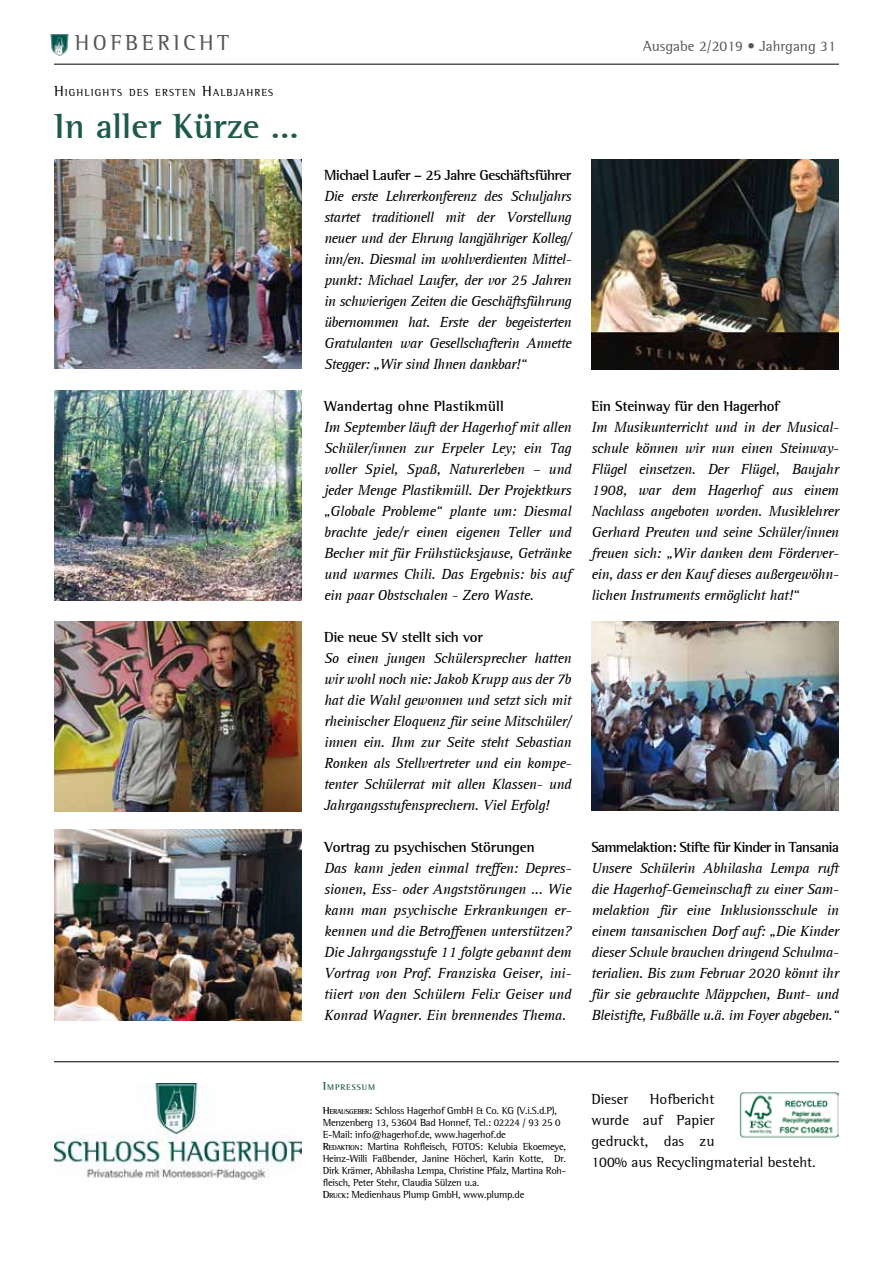
<style>
.page{position:relative;width:893px;height:1263px;background:#fff}
.page>*{position:absolute;margin:0;border:0;box-sizing:border-box;transform-origin:0 0}
.t1{font:700 36px "AT Rotis Semi Serif";color:#1e5a4a}
.t2{font:22.35px "AT Rotis Semi Serif";letter-spacing:.16em;color:#575756}
.t3{font:italic 15px/21px "AT Rotis Serif";letter-spacing:-.03em;color:#000;text-align:justify}
.t4{font:700 15px "AT Rotis Semi Serif";letter-spacing:-.025em;color:#000}
.t5{font:15px/21px "AT Rotis Semi Serif";color:#000}
.t6{font:700 15px "AT Rotis Semi Serif";letter-spacing:-.05em;color:#000}
.t7{font:15px "AT Rotis Semi Serif";color:#575756}
.t8{font:700 15px "AT Rotis Semi Serif";color:#000}
.t9{font:10.5px/12px "AT Rotis Semi Serif";letter-spacing:-.025em;color:#000}
.t10{font:10.5px "AT Rotis Semi Serif";letter-spacing:.105em;color:#000}
.t11{font:700 8.4px "AT Rotis Semi Serif";letter-spacing:.105em;color:#1e5a4a}
.s1{font-size:15px}
.s2{font-size:12px}
.s3{font-weight:700}
.s4{font-weight:700;font-size:7.35px}
</style>
<div class="page">
<hr style="left:54px;top:64px;width:785px;height:1px;background:#000">
<hr style="left:54px;top:1061px;width:785px;height:1px;background:#000">
<img style="left:51px;top:35px;width:17px;height:20px">
<img style="left:54px;top:1083px;width:247px;height:101px">
<img style="left:54px;top:390px;width:247px;height:210px">
<img style="left:591px;top:159px;width:248px;height:210px">
<img style="left:54px;top:159px;width:247px;height:210px">
<img style="left:54px;top:621px;width:247px;height:190px">
<img style="left:54px;top:830px;width:247px;height:190px">
<img style="left:740px;top:1092px;width:98px;height:45px">
<img style="left:591px;top:621px;width:248px;height:189px">
<h2 class="t2" style="left:75px;top:30px;width:156px">HOFBERICHT</h2>
<p class="t7" style="left:643px;top:38px;width:194px">Ausgabe 2/2019 • Jahrgang 31</p>
<p class="t10" style="left:54px;top:86px;width:221px"><span class="s1">H</span>IGHLIGHTS DES ERSTEN <span class="s1">H</span>ALBJAHRES</p>
<h1 class="t1" style="left:54px;top:104px;width:246px">In aller Kürze ...</h1>
<p class="t4" style="left:324px;top:166px;width:249px">Michael Laufer – 25 Jahre Geschäftsführer</p>
<p class="t3" style="left:324px;top:186px;width:249px">Die erste Lehrerkonferenz des Schuljahrs startet traditionell mit der Vorstellung neuer und der Ehrung langjähriger Kolleg/ inn/en. Diesmal im wohlverdienten Mittel&shy;punkt: Michael Laufer, der vor 25 Jahren in schwierigen Zeiten die Geschäftsführung übernommen hat. Erste der begeisterten Gratulanten war Gesellschafterin Annette Stegger: „Wir sind Ihnen dankbar!“</p>
<p class="t8" style="left:324px;top:397px;width:181px">Wandertag ohne Plastikmüll</p>
<p class="t3" style="left:324px;top:417px;width:249px">Im September läuft der Hagerhof mit allen Schüler/innen zur Erpeler Ley; ein Tag voller Spiel, Spaß, Naturerleben – und jeder Menge Plastikmüll. Der Projektkurs „Globale Probleme“ plante um: Diesmal brachte jede/r einen eigenen Teller und Becher mit für Frühstücksjause, Getränke und warmes Chili. Das Ergebnis: bis auf ein paar Obstschalen - Zero Waste.</p>
<p class="t4" style="left:324px;top:628px;width:160px">Die neue SV stellt sich vor</p>
<p class="t3" style="left:324px;top:648px;width:249px">So einen jungen Schülersprecher hatten wir wohl noch nie: Jakob Krupp aus der 7b hat die Wahl gewonnen und setzt sich mit rheinischer Eloquenz für seine Mitschüler/ innen ein. Ihm zur Seite steht Sebastian Ronken als Stellvertreter und ein kompe&shy;tenter Schülerrat mit allen Klassen- und Jahrgangsstufensprechern. Viel Erfolg!</p>
<p class="t4" style="left:324px;top:838px;width:212px">Vortrag zu psychischen Störungen</p>
<p class="t3" style="left:324px;top:858px;width:249px">Das kann jeden einmal treffen: Depres&shy;sionen, Ess- oder Angststörungen ... Wie kann man psychische Erkrankungen er&shy;kennen und die Betroffenen unterstützen?<br>Die Jahrgangsstufe 11 folgte gebannt dem Vortrag von Prof. Franziska Geiser, ini&shy;tiiert von den Schülern Felix Geiser und Konrad Wagner. Ein brennendes Thema.</p>
<p class="t4" style="left:591px;top:397px;width:190px">Ein Steinway für den Hagerhof</p>
<p class="t3" style="left:591px;top:417px;width:249px">Im Musikunterricht und in der Musical&shy;schule können wir nun einen Steinway-Flügel einsetzen. Der Flügel, Baujahr 1908, war dem Hagerhof aus einem Nachlass angeboten worden. Musiklehrer Gerhard Preuten und seine Schüler/innen freuen sich: „Wir danken dem Förderver&shy;ein, dass er den Kauf dieses außergewöhn&shy;lichen Instruments ermöglicht hat!“</p>
<p class="t6" style="left:591px;top:838px;width:249px">Sammelaktion: Stifte für Kinder in Tansania</p>
<p class="t3" style="left:591px;top:858px;width:249px">Unsere Schülerin Abhilasha Lempa ruft die Hagerhof-Gemeinschaft zu einer Sam&shy;melaktion für eine Inklusionsschule in einem tansanischen Dorf auf: „Die Kinder dieser Schule brauchen dringend Schulma&shy;terialien. Bis zum Februar 2020 könnt ihr für sie gebrauchte Mäppchen, Bunt- und Bleistifte, Fußbälle u.ä. im Foyer abgeben.“</p>
<p class="t11" style="left:323px;top:1082px;width:54px"><span class="s2">I</span>MPRESSUM</p>
<p class="t9" style="left:323px;top:1104px;width:245px"><span class="s3">H</span><span class="s4">ERAUSGEBER</span><span class="s3">:</span> Schloss Hagerhof GmbH &amp; Co. KG (V.i.S.d.P), Menzenberg 13, 53604 Bad Honnef, Tel.: 02224 / 93 25 0<br>E-Mail: info@hagerhof.de, www.hagerhof.de<br><span class="s3">R</span><span class="s4">EDAKTION</span><span class="s3">:</span> Martina Rohfleisch, FOTOS: Kelubia Ekoemeye, Heinz-Willi Faßbender, Janine Höcherl, Karin Kotte, Dr.<br>Dirk Krämer, Abhilasha Lempa, Christine Pfalz, Martina Roh&shy;fleisch, Peter Stehr, Claudia Sülzen u.a.<br><span class="s3">D</span><span class="s4">RUCK</span><span class="s3">:</span> Medienhaus Plump GmbH, www.plump.de</p>
<p class="t5" style="left:591px;top:1088px;width:226px;text-indent:58px">Hofbericht<br>wurde auf Papier<br>gedruckt, das zu<br>100% aus Recyclingmaterial besteht.</p>
<p class="t5" style="left:591px;top:1088px;width:38px">Dieser</p>
</div>
